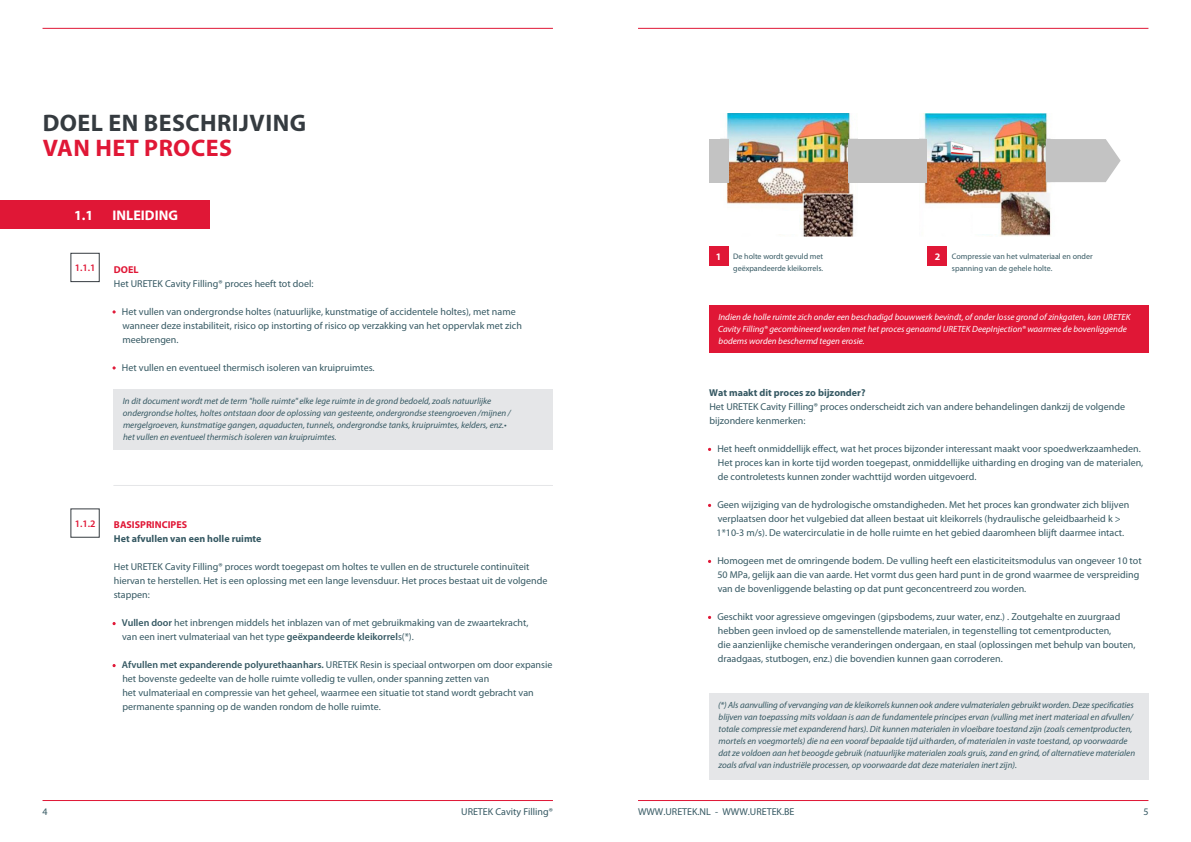
<style>
.page{position:relative;width:1191px;height:842px;background:#fff}
.page>*{position:absolute;margin:0;border:0;box-sizing:border-box;transform-origin:0 0}
.t1{font:700 24px "Myriad Pro";letter-spacing:.02em;color:#353b40}
.t2{font:700 24px "Myriad Pro";letter-spacing:.02em;color:#e01736}
.t3{font:700 14px "Myriad Pro";color:#fff}
.Body{font:10px/14px "Myriad Pro";color:#365963}
.t4{font:700 10px "Myriad Pro";color:#365963}
.t5{font:700 10px "Myriad Pro";color:#e01736}
.t6{font:600 10px "Myriad Pro";color:#e01736}
.t7{font:700 10px "Myriad Pro";color:#fff}
.Panel_grijs{font:italic 9px/12px "Myriad Pro";color:#365963}
.t8{font:italic 9px/12px "Myriad Pro";color:#fff}
.t9{font:8px/12px "Myriad Pro";color:#365963}
.s1{color:#e01736}
.s2{font-weight:600}
</style>
<div class="page">
<hr style="left:43px;top:800px;width:510px;height:1px;background:#e01736">
<hr style="left:43px;top:28px;width:510px;height:1px;background:#e01736">
<hr style="left:638px;top:800px;width:510px;height:1px;background:#e01736">
<hr style="left:638px;top:28px;width:510px;height:1px;background:#e01736">
<div style="left:113px;top:389px;width:440px;height:60px;background:#e5e6e8"></div>
<div style="left:709px;top:693px;width:439px;height:87px;background:#e5e6e8"></div>
<div style="left:709px;top:306px;width:439px;height:47px;background:#e01736"></div>
<div style="left:71px;top:253px;width:28px;height:29px;border:1px solid #353b40"></div>
<img style="left:721px;top:113px;width:136px;height:123px">
<img style="left:919px;top:113px;width:136px;height:123px">
<div style="left:774px;top:211px;width:25px;height:23px;background:#fff"></div>
<div style="left:709px;top:246px;width:19px;height:20px;background:#e01736"></div>
<div style="left:927px;top:246px;width:20px;height:20px;background:#e01736"></div>
<div style="left:973px;top:209px;width:25px;height:25px;background:#fff"></div>
<hr style="left:113px;top:485px;width:440px;height:1px;background:#e5e6e8">
<div style="left:0;top:200px;width:209px;height:29px;background:#e01736"></div>
<div style="left:709px;top:139px;width:19px;height:43px;background:#c3c3c3"></div>
<div style="left:848px;top:139px;width:78px;height:43px;background:#c3c3c3"></div>
<svg style="left:1045px;top:139px;width:75px;height:43px;background:#c8c8c7"></svg>
<p class="t1" style="left:43px;top:110px;width:265px">DOEL EN BESCHRIJVING</p>
<p class="t2" style="left:43px;top:135px;width:191px">VAN HET PROCES</p>
<p class="t3" style="left:74px;top:207px;width:21px">1.1</p>
<p class="t3" style="left:113px;top:207px;width:67px">INLEIDING</p>
<p class="t6" style="left:75px;top:261px;width:22px">1.1.1</p>
<p class="t5" style="left:114px;top:264px;width:26px">DOEL</p>
<p class="Body" style="left:114px;top:276px;width:201px">Het URETEK Cavity Filling® proces heeft tot doel:</p>
<p class="Body" style="left:122px;top:304px;width:401px;text-indent:-10px"><span class="s1">•</span> Het vullen van ondergrondse holtes (natuurlijke, kunstmatige of accidentele holtes), met name wanneer deze instabiliteit, risico op instorting of risico op verzakking van het oppervlak met zich meebrengen.</p>
<p class="Body" style="left:113px;top:360px;width:263px"><span class="s1">•</span> Het vullen en eventueel thermisch isoleren van kruipruimtes.</p>
<p class="Panel_grijs" style="left:123px;top:394px;width:389px">In dit document wordt met de term "holle ruimte" elke lege ruimte in de grond bedoeld, zoals natuurlijke ondergrondse holtes, holtes ontstaan door de oplossing van gesteente, ondergrondse steengroeven /mijnen / mergelgroeven, kunstmatige gangen, aquaducten, tunnels, ondergrondse tanks, kruipruimtes, kelders, enz.• het vullen en eventueel thermisch isoleren van kruipruimtes.</p>
<p class="t6" style="left:75px;top:517px;width:22px">1.1.2</p>
<p class="t5" style="left:114px;top:519px;width:75px">BASISPRINCIPES</p>
<p class="t4" style="left:114px;top:533px;width:149px">Het afvullen van een holle ruimte</p>
<p class="Body" style="left:114px;top:560px;width:435px">Het URETEK Cavity Filling® proces wordt toegepast om holtes te vullen en de structurele continuïteit hiervan te herstellen. Het is een oplossing met een lange levensduur. Het proces bestaat uit de volgende stappen:</p>
<p class="Body" style="left:122px;top:616px;width:408px;text-indent:-9px"><span class="s1">•</span> <span class="s2">Vullen door</span> het inbrengen middels het inblazen van of met gebruikmaking van de zwaartekracht, van een inert vulmateriaal van het type <span class="s2">geëxpandeerde kleikorrel</span>s(*).</p>
<p class="Body" style="left:122px;top:658px;width:431px;text-indent:-10px"><span class="s1">•</span> <span class="s2">Afvullen met expanderende polyurethaanhars.</span> URETEK Resin is speciaal ontworpen om door expansie het bovenste gedeelte van de holle ruimte volledig te vullen, onder spanning zetten van<br>het vulmateriaal en compressie van het geheel, waarmee een situatie tot stand wordt gebracht van permanente spanning op de wanden rondom de holle ruimte.</p>
<p class="t7" style="left:716px;top:251px;width:7px">1</p>
<p class="t7" style="left:934px;top:251px;width:7px">2</p>
<p class="t9" style="left:733px;top:251px;width:92px">De holte wordt gevuld met geëxpandeerde kleikorrels.</p>
<p class="t9" style="left:952px;top:251px;width:142px">Compressie van het vulmateriaal en onder spanning van de gehele holte.</p>
<p class="t8" style="left:718px;top:311px;width:414px">Indien de holle ruimte zich onder een beschadigd bouwwerk bevindt, of onder losse grond of zinkgaten, kan URETEK<br>Cavity Filling® gecombineerd worden met het proces genaamd URETEK DeepInjection® waarmee de bovenliggende bodems worden beschermd tegen erosie.</p>
<p class="t4" style="left:709px;top:387px;width:158px">Wat maakt dit proces zo bijzonder?</p>
<p class="Body" style="left:709px;top:400px;width:417px">Het URETEK Cavity Filling® proces onderscheidt zich van andere behandelingen dankzij de volgende bijzondere kenmerken:</p>
<p class="Body" style="left:718px;top:442px;width:427px;text-indent:-10px"><span class="s1">•</span> Het heeft onmiddellijk effect, wat het proces bijzonder interessant maakt voor spoedwerkzaamheden.<br>Het proces kan in korte tijd worden toegepast, onmiddellijke uitharding en droging van de materialen, de controletests kunnen zonder wachttijd worden uitgevoerd.</p>
<p class="Body" style="left:708px;top:498px;width:423px;text-align:center"><span class="s1">•</span> Geen wijziging van de hydrologische omstandigheden. Met het proces kan grondwater zich blijven verplaatsen door het vulgebied dat alleen bestaat uit kleikorrels (hydraulische geleidbaarheid k &gt;<br>1*10-3 m/s). De watercirculatie in de holle ruimte en het gebied daaromheen blijft daarmee intact.</p>
<p class="Body" style="left:717px;top:554px;width:426px;text-indent:-9px"><span class="s1">•</span> Homogeen met de omringende bodem. De vulling heeft een elasticiteitsmodulus van ongeveer 10 tot<br>50 MPa, gelijk aan die van aarde. Het vormt dus geen hard punt in de grond waarmee de verspreiding van de bovenliggende belasting op dat punt geconcentreerd zou worden.</p>
<p class="Body" style="left:718px;top:610px;width:419px;text-indent:-10px"><span class="s1">•</span> Geschikt voor agressieve omgevingen (gipsbodems, zuur water, enz.) . Zoutgehalte en zuurgraad hebben geen invloed op de samenstellende materialen, in tegenstelling tot cementproducten,<br>die aanzienlijke chemische veranderingen ondergaan, en staal (oplossingen met behulp van bouten, draadgaas, stutbogen, enz.) die bovendien kunnen gaan corroderen.</p>
<p class="Panel_grijs" style="left:718px;top:699px;width:418px">(*) Als aanvulling of vervanging van de kleikorrels kunnen ook andere vulmaterialen gebruikt worden. Deze specificaties blijven van toepassing mits voldaan is aan de fundamentele principes ervan (vulling met inert materiaal en afvullen/ totale compressie met expanderend hars). Dit kunnen materialen in vloeibare toestand zijn (zoals cementproducten, mortels en voegmortels) die na een vooraf bepaalde tijd uitharden, of materialen in vaste toestand, op voorwaarde dat ze voldoen aan het beoogde gebruik (natuurlijke materialen zoals gruis, zand en grind, of alternatieve materialen zoals afval van industriële processen, op voorwaarde dat deze materialen inert zijn).</p>
<p class="Body" style="left:43px;top:805px;width:7px">4</p>
<p class="Body" style="left:461px;top:805px;width:93px">URETEK Cavity Filling®</p>
<p class="Body" style="left:638px;top:805px;width:158px">WWW.URETEK.NL - WWW.URETEK.BE</p>
<p class="Body" style="left:1143px;top:805px;width:7px">5</p>
</div>
